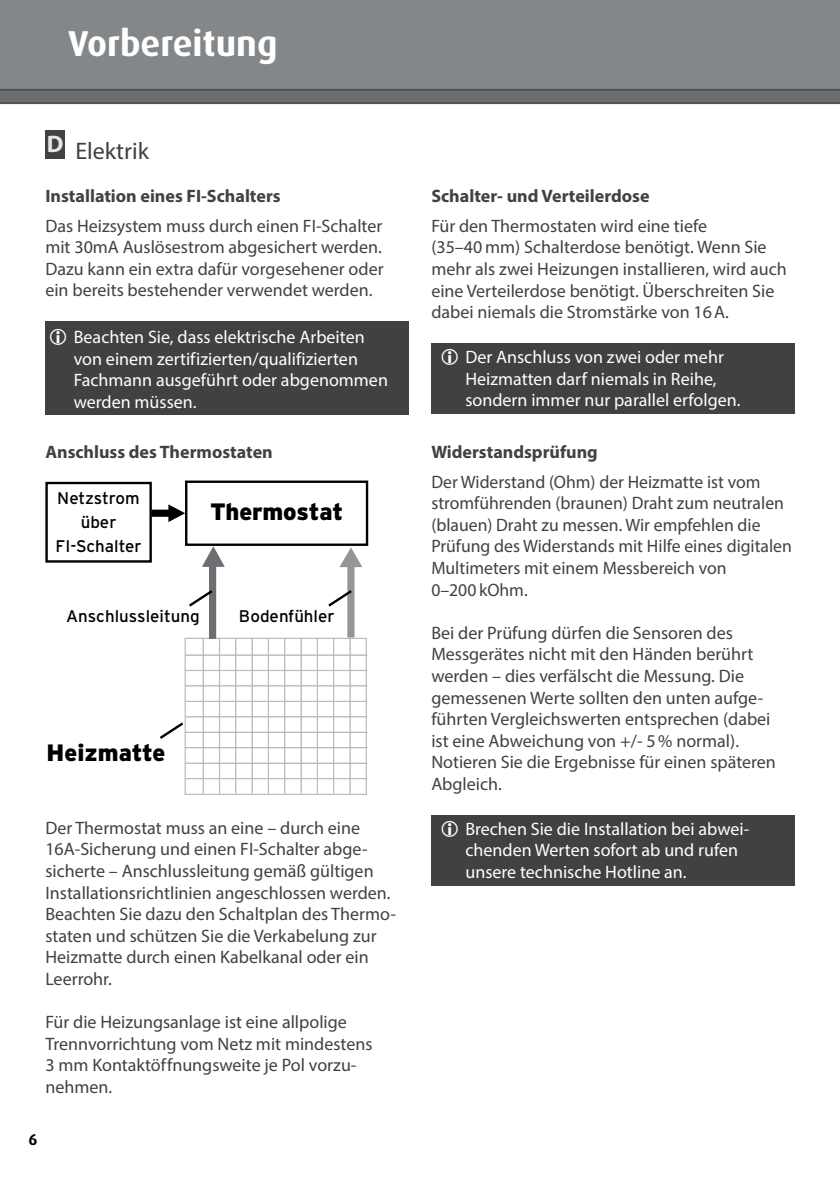
<style>
.page{position:relative;width:840px;height:1191px;background:#fff}
.page>*{position:absolute;margin:0;border:0;box-sizing:border-box;transform-origin:0 0}
.t1{font:700 36px "Dax";color:#fff}
.t2{font:24px "Myriad Pro";color:#414042}
.t3{font:900 23.6px "Interstate";color:#000}
.t4{font:18px/21.6px "Myriad Pro";color:#414042}
.t5{font:18px/21.6px "Myriad Pro";color:#fff}
.t6{font:700 18px "Myriad Pro";color:#414042}
.t7{font:16.8px/23.6px "Interstate";color:#000;text-align:center}
.t8{font:700 16px "Dax";color:#000}
</style>
<div class="page">
<svg style="left:0;top:91px;width:839px;height:13px;background:#69696c"></svg>
<div style="left:0;top:0;width:839px;height:91px;background:#848789"></div>
<div style="left:45px;top:130px;width:20px;height:29px;background:#414042"></div>
<div style="left:45px;top:322px;width:363px;height:93px;background:#414042"></div>
<div style="left:431px;top:343px;width:363px;height:71px;background:#414042"></div>
<div style="left:431px;top:815px;width:363px;height:71px;background:#414042"></div>
<div style="left:209px;top:561px;width:7px;height:78px;background:#6d6e71"></div>
<div style="left:347px;top:564px;width:7px;height:73px;background:#939598"></div>
<svg style="left:45px;top:480px;width:323px;height:87px"></svg>
<div style="left:151px;top:509px;width:20px;height:8px;background:#000"></div>
<svg style="left:160px;top:588px;width:208px;height:208px"></svg>
<h1 class="t1" style="left:68px;top:23px;width:211px">Vorbereitung</h1>
<h2 class="t2" style="left:47px;top:136px;width:103px"><sup>D</sup> Elektrik</h2>
<p class="t6" style="left:45px;top:184px;width:237px">Installation eines FI-Schalters</p>
<p class="t4" style="left:45px;top:214px;width:339px;text-align:justify">Das Heizsystem muss durch einen FI-Schalter mit 30mA Auslösestrom abgesichert werden.<br>Dazu kann ein extra dafür vorgesehener oder ein bereits bestehender verwendet werden.</p>
<p class="t5" style="left:74px;top:326px;width:315px">Beachten Sie, dass elektrische Arbeiten von einem zertifizierten/qualifizierten Fachmann ausgeführt oder abgenommen werden müssen.</p>
<p class="t6" style="left:45px;top:440px;width:229px">Anschluss des Thermostaten</p>
<p class="t7" style="left:55px;top:486px;width:88px">Netzstrom über<br>FI-Schalter</p>
<h3 class="t3" style="left:210px;top:498px;width:135px">Thermostat</h3>
<p class="t7" style="left:66px;top:604px;width:135px">Anschlussleitung</p>
<p class="t7" style="left:239px;top:604px;width:97px">Bodenfühler</p>
<h3 class="t3" style="left:47px;top:739px;width:120px">Heizmatte</h3>
<p class="t4" style="left:45px;top:816px;width:352px">Der Thermostat muss an eine – durch eine 16A-Sicherung und einen FI-Schalter abge&shy;sicherte – Anschlussleitung gemäß gültigen Installationsrichtlinien angeschlossen werden.<br>Beachten Sie dazu den Schaltplan des Thermo&shy;staten und schützen Sie die Verkabelung zur Heizmatte durch einen Kabelkanal oder ein Leerrohr.</p>
<p class="t4" style="left:45px;top:1011px;width:328px">Für die Heizungsanlage ist eine allpolige Trennvorrichtung vom Netz mit mindestens 3 mm Kontaktöffnungsweite je Pol vorzu&shy;nehmen.</p>
<p class="t8" style="left:28px;top:1130px;width:11px">6</p>
<p class="t6" style="left:431px;top:184px;width:219px">Schalter- und Verteilerdose</p>
<p class="t4" style="left:431px;top:215px;width:357px">Für den Thermostaten wird eine tiefe<br>(35–40 mm) Schalterdose benötigt. Wenn Sie mehr als zwei Heizungen installieren, wird auch eine Verteilerdose benötigt. Überschreiten Sie dabei niemals die Stromstärke von 16 A.</p>
<p class="t5" style="left:465px;top:346px;width:276px">Der Anschluss von zwei oder mehr<br>Heizmatten darf niemals in Reihe, sondern immer nur parallel erfolgen.</p>
<p class="t6" style="left:431px;top:440px;width:168px">Widerstandsprüfung</p>
<p class="t4" style="left:431px;top:470px;width:362px">Der Widerstand (Ohm) der Heizmatte ist vom stromführenden (braunen) Draht zum neutralen (blauen) Draht zu messen. Wir empfehlen die Prüfung des Widerstands mit Hilfe eines digitalen Multimeters mit einem Messbereich von<br>0–200 kOhm.</p>
<p class="t4" style="left:431px;top:621px;width:346px">Bei der Prüfung dürfen die Sensoren des Messgerätes nicht mit den Händen berührt werden – dies verfälscht die Messung. Die gemessenen Werte sollten den unten aufge&shy;führten Vergleichswerten entsprechen (dabei ist eine Abweichung von +/- 5 % normal).<br>Notieren Sie die Ergebnisse für einen späteren Abgleich.</p>
<p class="t5" style="left:465px;top:817px;width:285px">Brechen Sie die Installation bei abwei&shy;chenden Werten sofort ab und rufen unsere technische Hotline an.</p>
</div>
